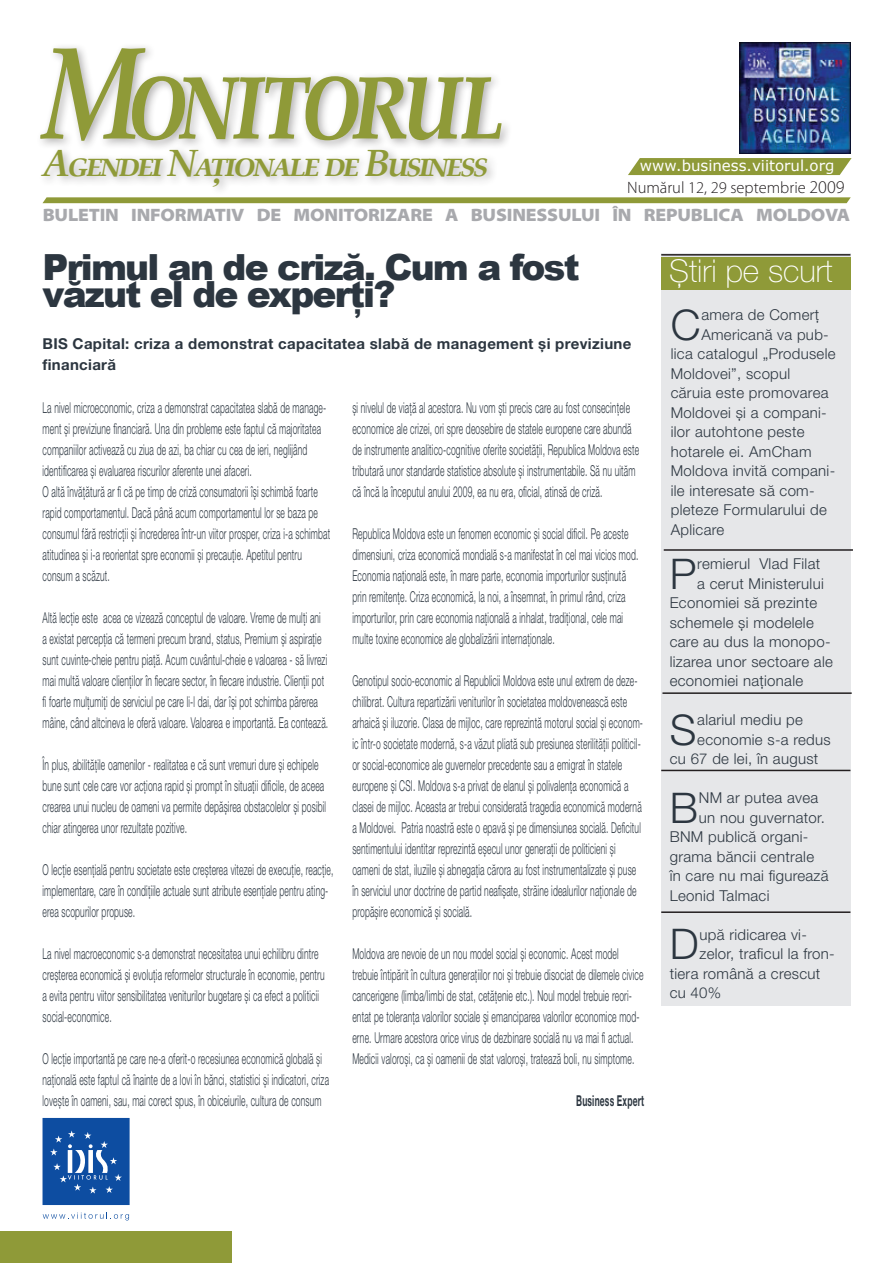
<style>
.page{position:relative;width:893px;height:1263px;background:#fff}
.page>*{position:absolute;margin:0;border:0;box-sizing:border-box;transform-origin:0 0}
.t1{font:italic 700 130.95px "Palatino Linotype";letter-spacing:-.06em;color:#8f9a38;scale:.8 1}
.t2{font:300 42.3px "Helvetica Neue LT Pro";color:#2c3640}
.t3{font:italic 700 37.95px "Palatino Linotype";letter-spacing:-.06em;color:#8f9a38}
.t4{font:900 36px "Arial";letter-spacing:-.05em;color:#2c3640}
.t5{font:100 31.5px "Helvetica Neue LT Pro";color:#fff}
.t6{font:900 semi-expanded 18px "Myriad Pro";letter-spacing:-.01em;color:#a8a9ad}
.t7{font:300 16.5px "Myriad Pro";color:#231f20}
.t8{font:300 15px/21px "Helvetica Neue LT Pro";letter-spacing:.02em;color:#2c3640;scale:.57 1}
.t9{font:300 15px "Helvetica Neue LT Pro";letter-spacing:.02em;color:#2c3640}
.t10{font:700 15px/21px "Helvetica Neue LT Pro";letter-spacing:.02em;color:#2c3640}
.t11{font:15px "Verdana";color:#fff}
.t12{font:700 15px "Helvetica Neue LT Pro";letter-spacing:.02em;color:#2c3640;scale:.57 1}
.s1{font-size:18px}
</style>
<div class="page">
<div style="left:661px;top:253px;width:189px;height:573px;background:#e6e7e9"></div>
<div style="left:661px;top:823px;width:189px;height:183px;background:#e6e7e9"></div>
<svg style="left:683px;top:158px;width:169px;height:17px;background:#939d3f"></svg>
<div style="left:35px;top:42px;width:648px;height:236px;background:#231f20;opacity:.34"></div>
<div style="left:0;top:1231px;width:232px;height:32px;background:#8f9a38"></div>
<svg style="left:43px;top:1118px;width:87px;height:87px;background:#245eaa"></svg>
<svg style="left:43px;top:1212px;width:86px;height:8px"></svg>
<img style="left:739px;top:43px;width:111px;height:111px">
<svg style="left:43px;top:197px;width:808px;height:6px;background:#96a044"></svg>
<div style="left:661px;top:257px;width:189px;height:32px;background:#8f9a38"></div>
<hr style="left:661px;top:911px;width:189px;height:2px;background:#231f20">
<hr style="left:661px;top:254px;width:189px;height:2px;background:#231f20">
<hr style="left:662px;top:692px;width:190px;height:2px;background:#231f20">
<hr style="left:664px;top:549px;width:189px;height:2px;background:#231f20">
<hr style="left:661px;top:770px;width:189px;height:1px;background:#231f20">
<h1 class="t1" style="left:43px;top:1px;width:579px">Monitorul</h1>
<h3 class="t3" style="left:43px;top:136px;width:447px">Agendei Naţionale de Business</h3>
<p class="t6" style="left:43px;top:205px;width:809px">BULETIN INFORMATIV DE MONITORIZARE A BUSINESSULUI ÎN REPUBLICA MOLDOVA</p>
<p class="t11" style="left:640px;top:156px;width:196px">www.business.viitorul.org</p>
<p class="t7" style="left:627px;top:179px;width:219px">Numărul 12, 29 septembrie <span class="s1">2009</span></p>
<h3 class="t4" style="left:43px;top:241px;width:539px">Primul an de criză. Cum a fost</h3>
<h3 class="t5" style="left:669px;top:253px;width:165px">Ştiri pe scurt</h3>
<h3 class="t4" style="left:43px;top:268px;width:354px">văzut el de experţi?</h3>
<p class="t10" style="left:43px;top:333px;width:590px">BIS Capital: criza a demonstrat capacitatea slabă de management şi previziune financiară</p>
<h2 class="t2" style="left:671px;top:299px;width:31px">C</h2>
<p class="t9" style="left:701px;top:306px;width:119px">amera de Comerţ</p>
<p class="t9" style="left:701px;top:325px;width:129px">Americană va pub-</p>
<p class="t9" style="left:671px;top:345px;width:166px">lica catalogul „Produsele</p>
<p class="t9" style="left:671px;top:364px;width:121px">Moldovei”, scopul</p>
<p class="t9" style="left:671px;top:384px;width:159px">căruia este promovarea</p>
<p class="t9" style="left:671px;top:403px;width:158px">Moldovei şi a compani-</p>
<p class="t9" style="left:671px;top:423px;width:135px">ilor autohtone peste</p>
<p class="t9" style="left:671px;top:442px;width:142px">hotarele ei. AmCham</p>
<p class="t9" style="left:671px;top:462px;width:166px">Moldova invită compani-</p>
<p class="t9" style="left:671px;top:481px;width:145px">ile interesate să com-</p>
<p class="t9" style="left:671px;top:501px;width:158px">pleteze Formularului de</p>
<p class="t9" style="left:671px;top:520px;width:55px">Aplicare</p>
<p class="t8" style="left:43px;top:396px;width:506px">La nivel microeconomic, criza a demonstrat capacitatea slabă de manage&shy;ment şi previziune financiară. Una din probleme este faptul că majoritatea companiilor activează cu ziua de azi, ba chiar cu cea de ieri, neglijând identificarea şi evaluarea riscurilor aferente unei afaceri.<br>O altă învăţătură ar fi că pe timp de criză consumatorii îşi schimbă foarte rapid comportamentul. Dacă până acum comportamentul lor se baza pe consumul fără restricţii şi încrederea într-un viitor prosper, criza i-a schimbat atitudinea şi i-a reorientat spre economii şi precauţie. Apetitul pentru consum a scăzut.</p>
<p class="t8" style="left:43px;top:606px;width:503px">Altă lecţie este acea ce vizează conceptul de valoare. Vreme de mulţi ani a existat percepţia că termeni precum brand, status, Premium şi aspiraţie sunt cuvinte-cheie pentru piaţă. Acum cuvântul-cheie e valoarea - să livrezi mai multă valoare clienţilor în fiecare sector, în fiecare industrie. Clienţii pot fi foarte mulţumiţi de serviciul pe care li-l dai, dar îşi pot schimba părerea mâine, când altcineva le oferă valoare. Valoarea e importantă. Ea contează.</p>
<p class="t8" style="left:43px;top:753px;width:499px">În plus, abilităţile oamenilor - realitatea e că sunt vremuri dure şi echipele bune sunt cele care vor acţiona rapid şi prompt în situaţii dificile, de aceea crearea unui nucleu de oameni va permite depăşirea obstacolelor şi posibil chiar atingerea unor rezultate pozitive.</p>
<p class="t8" style="left:43px;top:858px;width:512px">O lecţie esenţială pentru societate este creşterea vitezei de execuţie, reacţie, implementare, care în condiţiile actuale sunt atribute esenţiale pentru ating&shy;erea scopurilor propuse.</p>
<p class="t8" style="left:43px;top:942px;width:496px">La nivel macroeconomic s-a demonstrat necesitatea unui echilibru dintre creşterea economică şi evoluţia reformelor structurale în economie, pentru a evita pentru viitor sensibilitatea veniturilor bugetare şi ca efect a politicii social-economice.</p>
<p class="t8" style="left:43px;top:1047px;width:504px">O lecţie importantă pe care ne-a oferit-o recesiunea economică globală şi naţională este faptul că înainte de a lovi în bănci, statistici şi indicatori, criza loveşte în oameni, sau, mai corect spus, în obiceiurile, cultura de consum</p>
<p class="t8" style="left:352px;top:396px;width:505px">şi nivelul de viaţă al acestora. Nu vom şti precis care au fost consecinţele economice ale crizei, ori spre deosebire de statele europene care abundă de instrumente analitico-cognitive oferite societăţii, Republica Moldova este tributară unor standarde statistice absolute şi instrumentabile. Să nu uităm că încă la începutul anului 2009, ea nu era, oficial, atinsă de criză.</p>
<p class="t8" style="left:352px;top:522px;width:503px">Republica Moldova este un fenomen economic şi social dificil. Pe aceste dimensiuni, criza economică mondială s-a manifestat în cel mai vicios mod.<br>Economia naţională este, în mare parte, economia importurilor susţinută prin remitenţe. Criza economică, la noi, a însemnat, în primul rând, criza importurilor, prin care economia naţională a inhalat, tradiţional, cele mai multe toxine economice ale globalizării internaţionale.</p>
<p class="t8" style="left:352px;top:669px;width:511px">Genotipul socio-economic al Republicii Moldova este unul extrem de deze&shy;chilibrat. Cultura repartizării veniturilor în societatea moldovenească este arhaică şi iluzorie. Clasa de mijloc, care reprezintă motorul social şi econom&shy;ic într-o societate modernă, s-a văzut pliată sub presiunea sterilităţii politicil&shy;or social-economice ale guvernelor precedente sau a emigrat în statele europene şi CSI. Moldova s-a privat de elanul şi polivalenţa economică a clasei de mijloc. Aceasta ar trebui considerată tragedia economică modernă a Moldovei. Patria noastră este o epavă şi pe dimensiunea socială. Deficitul sentimentului identitar reprezintă eşecul unor generaţii de politicieni şi oameni de stat, iluziile şi abnegaţia cărora au fost instrumentalizate şi puse în serviciul unor doctrine de partid neafişate, străine idealurilor naţionale de propăşire economică şi socială.</p>
<p class="t8" style="left:352px;top:942px;width:512px">Moldova are nevoie de un nou model social şi economic. Acest model trebuie întipărit în cultura generaţiilor noi şi trebuie disociat de dilemele civice cancerigene (limba/limbi de stat, cetăţenie etc.). Noul model trebuie reori&shy;entat pe toleranţa valorilor sociale şi emanciparea valorilor economice mod&shy;erne. Urmare acestora orice virus de dezbinare socială nu va mai fi actual.<br>Medicii valoroşi, ca şi oamenii de stat valoroşi, tratează boli, nu simptome.</p>
<p class="t12" style="left:576px;top:1091px;width:121px">Business Expert</p>
<h2 class="t2" style="left:670px;top:548px;width:28px">P</h2>
<p class="t9" style="left:697px;top:555px;width:124px">remierul Vlad Filat</p>
<p class="t9" style="left:697px;top:574px;width:128px">a cerut Ministerului</p>
<p class="t9" style="left:670px;top:594px;width:149px">Economiei să prezinte</p>
<p class="t9" style="left:670px;top:613px;width:146px">schemele şi modelele</p>
<p class="t9" style="left:670px;top:633px;width:162px">care au dus la monopo-</p>
<p class="t9" style="left:670px;top:652px;width:165px">lizarea unor sectoare ale</p>
<p class="t9" style="left:670px;top:672px;width:135px">economiei naţionale</p>
<h2 class="t2" style="left:670px;top:704px;width:28px">S</h2>
<p class="t9" style="left:697px;top:711px;width:107px">alariul mediu pe</p>
<p class="t9" style="left:697px;top:730px;width:135px">economie s-a redus</p>
<p class="t9" style="left:670px;top:750px;width:150px">cu 67 de lei, în august</p>
<h2 class="t2" style="left:670px;top:782px;width:30px">B</h2>
<p class="t9" style="left:699px;top:789px;width:121px">NM ar putea avea</p>
<p class="t9" style="left:699px;top:808px;width:128px">un nou guvernator.</p>
<p class="t9" style="left:670px;top:828px;width:140px">BNM publică organi-</p>
<p class="t9" style="left:670px;top:847px;width:146px">grama băncii centrale</p>
<p class="t9" style="left:670px;top:867px;width:160px">în care nu mai figurează</p>
<p class="t9" style="left:670px;top:886px;width:101px">Leonid Talmaci</p>
<h2 class="t2" style="left:670px;top:918px;width:30px">D</h2>
<p class="t9" style="left:700px;top:925px;width:109px">upă ridicarea vi-</p>
<p class="t9" style="left:700px;top:945px;width:137px">zelor, traficul la fron-</p>
<p class="t9" style="left:670px;top:964px;width:152px">tiera română a crescut</p>
<p class="t9" style="left:670px;top:984px;width:53px">cu 40%</p>
</div>
